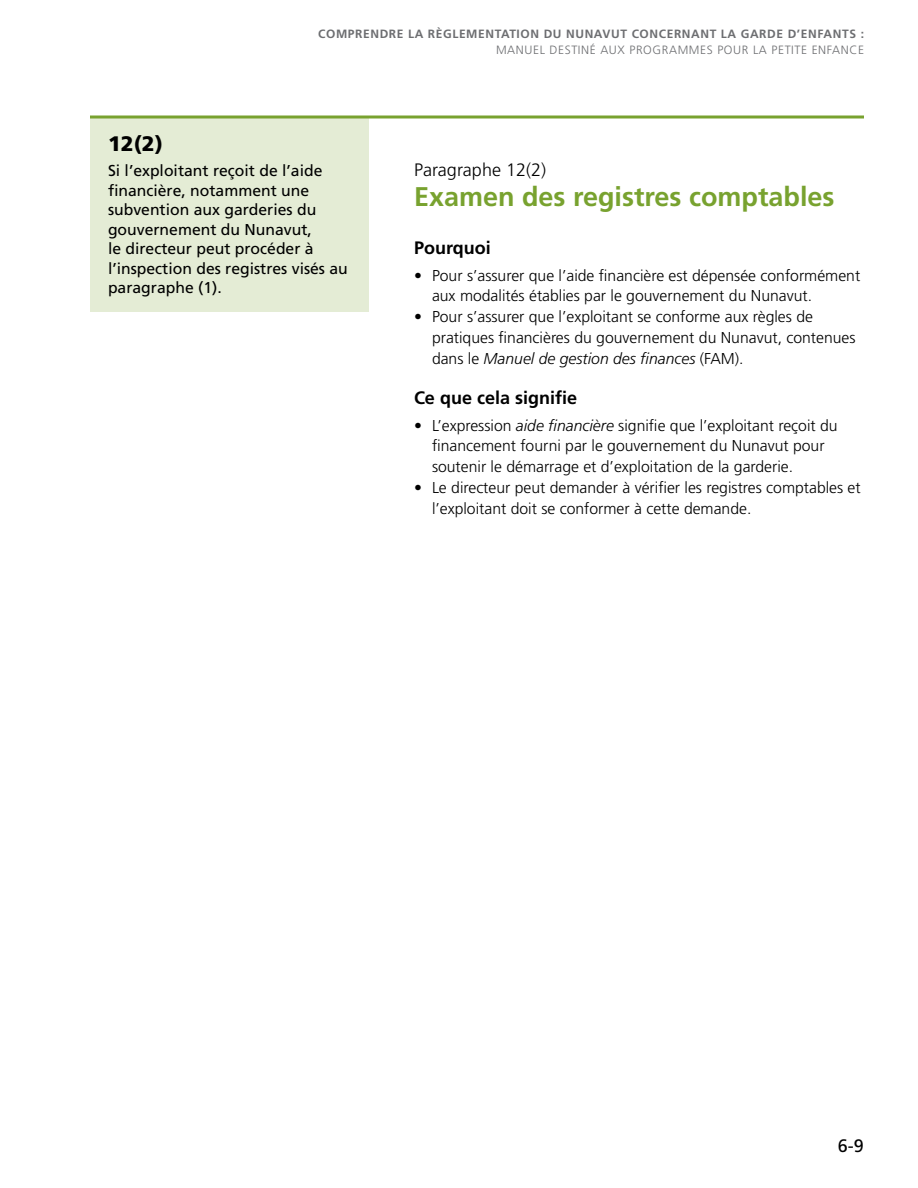
<style>
.page{position:relative;width:918px;height:1188px;background:#fff}
.page>*{position:absolute;margin:0;border:0;box-sizing:border-box;transform-origin:0 0}
.t1{font:700 27px "Frutiger LT Std";color:#78a22f}
.t2{font:900 21px "Frutiger LT Std";color:#000}
.t3{font:700 18px "Frutiger LT Std";color:#000}
.t4{font:300 18px "Frutiger LT Std";color:#000}
.t5{font:18px "Frutiger LT Std";color:#000}
.t6{font:300 15.75px/21px "Frutiger LT Std";color:#000}
.t7{font:15.75px/19.5px "Frutiger LT Std";color:#000}
.t8{font:700 12px "Frutiger LT Std";letter-spacing:.05em;color:#6d6e71}
.t9{font:300 12px "Frutiger LT Std";letter-spacing:.05em;color:#6d6e71}
.s1{font-style:italic}
</style>
<div class="page">
<div style="left:90px;top:117px;width:279px;height:194px;background:#e4ecd5"></div>
<hr style="left:90px;top:116px;width:774px;height:2px;background:#78a22f">
<p class="t8" style="left:318px;top:27px;width:547px">COMPRENDRE LA RÈGLEMENTATION DU NUNAVUT CONCERNANT LA GARDE D’ENFANTS :</p>
<p class="t9" style="left:496px;top:43px;width:370px">MANUEL DESTINÉ AUX PROGRAMMES POUR LA PETITE ENFANCE</p>
<h2 class="t2" style="left:108px;top:131px;width:56px">12(2)</h2>
<p class="t7" style="left:108px;top:161px;width:241px">Si l’exploitant reçoit de l’aide financière, notamment une subvention aux garderies du gouvernement du Nunavut,<br>le directeur peut procéder à l’inspection des registres visés au paragraphe (1).</p>
<p class="t4" style="left:414px;top:159px;width:134px">Paragraphe 12(2)</p>
<h1 class="t1" style="left:414px;top:180px;width:422px">Examen des registres comptables</h1>
<p class="t3" style="left:414px;top:237px;width:78px">Pourquoi</p>
<p class="t6" style="left:432px;top:265px;width:430px;text-indent:-18px">• Pour s’assurer que l’aide financière est dépensée conformément aux modalités établies par le gouvernement du Nunavut.</p>
<p class="t6" style="left:432px;top:307px;width:425px;text-indent:-18px">• Pour s’assurer que l’exploitant se conforme aux règles de pratiques financières du gouvernement du Nunavut, contenues dans le <span class="s1">Manuel de gestion des finances</span> (FAM).</p>
<p class="t3" style="left:414px;top:387px;width:165px">Ce que cela signifie</p>
<p class="t6" style="left:432px;top:415px;width:407px;text-indent:-18px">• L’expression <span class="s1">aide financière</span> signifie que l’exploitant reçoit du financement fourni par le gouvernement du Nunavut pour soutenir le démarrage et d’exploitation de la garderie.</p>
<p class="t6" style="left:432px;top:478px;width:430px;text-indent:-18px">• Le directeur peut demander à vérifier les registres comptables et l’exploitant doit se conformer à cette demande.</p>
<p class="t5" style="left:838px;top:1135px;width:28px">6-9</p>
</div>
